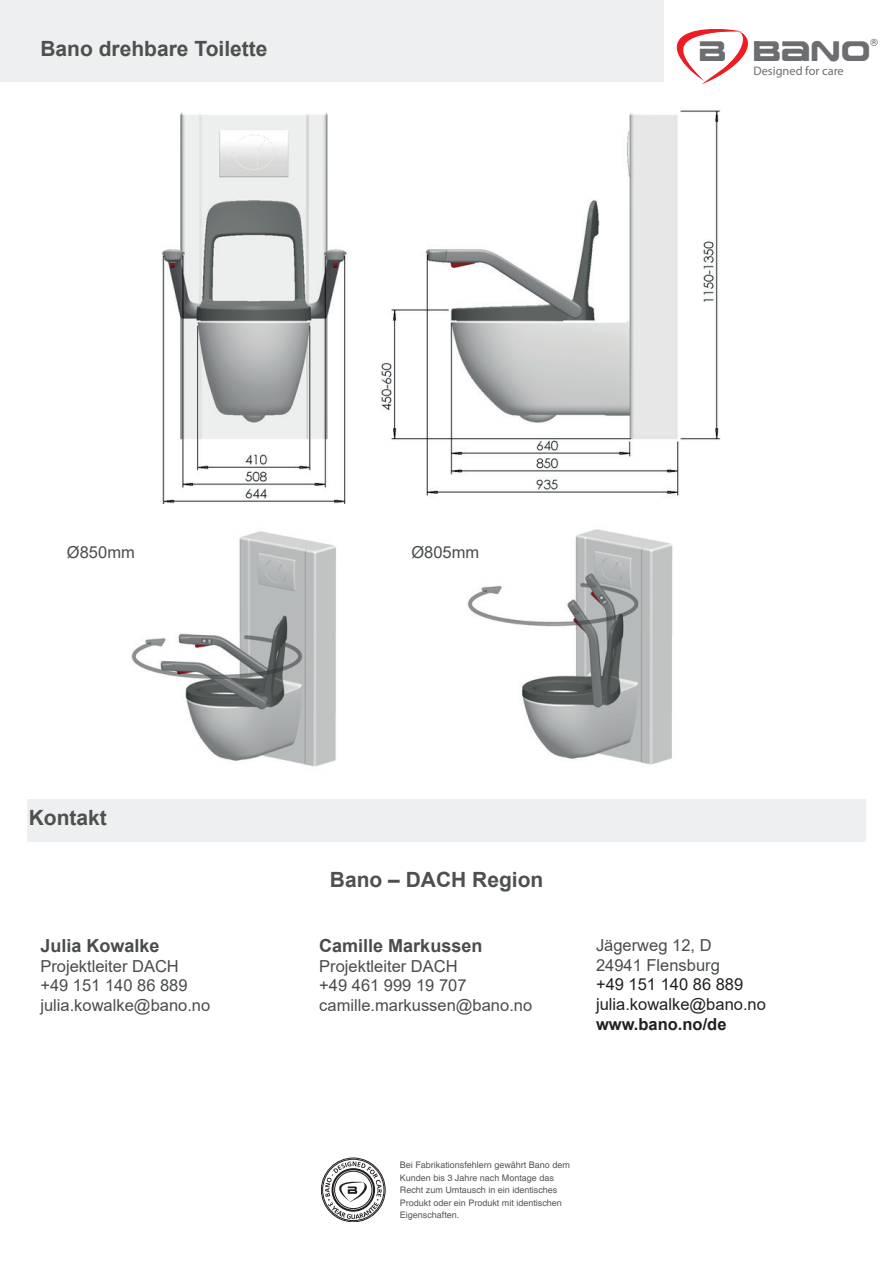
<style>
.page{position:relative;width:893px;height:1263px;background:#fff}
.page>*{position:absolute;margin:0;border:0;box-sizing:border-box;transform-origin:0 0}
.t1{font:28.05px "Earth Normal";color:#6c6d70}
.t2{font:700 21px "Arial";color:#4d514d}
.t3{font:700 18px "Arial";color:#494c4d}
.t4{font:16.5px/19.8px "Arial";color:#494c4d}
.t5{font:16.5px/19.8px "Arial";color:#231f20}
.t6{font:700 16.5px "Arial";color:#231f20}
.t7{font:12.3px "Myriad Pro";color:#6c6d70}
.t8{font:9.9px "Helvetica";color:#57585a}
.t9{font:9px/12.6px "Helvetica";color:#535757}
</style>
<div class="page">
<div style="left:0;top:0;width:664px;height:82px;background:#edeff0"></div>
<svg style="left:677px;top:29px;width:71px;height:55px"></svg>
<div style="left:27px;top:799px;width:839px;height:43px;background:#edeff0"></div>
<div style="left:322px;top:1159px;width:62px;height:62px;border:1px solid #231f20;border-radius:50%"></div>
<svg style="left:325px;top:1161px;width:57px;height:58px"></svg>
<img style="left:162px;top:110px;width:559px;height:393px">
<img style="left:131px;top:531px;width:205px;height:236px">
<img style="left:467px;top:529px;width:206px;height:236px">
<h2 class="t2" style="left:40px;top:34px;width:229px">Bano drehbare Toilette</h2>
<h1 class="t1" style="left:699px;top:31px;width:173px">B iBANO</h1>
<p class="t8" style="left:870px;top:35px;width:9px">®</p>
<h3 class="t7" style="left:753px;top:63px;width:92px">Designed for care</h3>
<h3 class="t4" style="left:67px;top:543px;width:69px">Ø850mm</h3>
<h3 class="t4" style="left:411px;top:543px;width:69px">Ø805mm</h3>
<h2 class="t2" style="left:29px;top:803px;width:80px">Kontakt</h2>
<h3 class="t3" style="left:40px;top:933px;width:121px">Julia Kowalke</h3>
<h3 class="t4" style="left:40px;top:956px;width:171px">Projektleiter DACH +49 151 140 86 889 julia.kowalke@bano.no</h3>
<h2 class="t2" style="left:330px;top:865px;width:215px">Bano – DACH Region</h2>
<h3 class="t3" style="left:319px;top:933px;width:165px">Camille Markussen</h3>
<h3 class="t4" style="left:319px;top:956px;width:214px">Projektleiter DACH<br>+49 461 999 19 707 camille.markussen@bano.no</h3>
<h3 class="t4" style="left:596px;top:935px;width:125px">Jägerweg 12, D<br>24941 Flensburg</h3>
<h3 class="t5" style="left:596px;top:974px;width:171px">+49 151 140 86 889 julia.kowalke@bano.no</h3>
<h3 class="t6" style="left:596px;top:1012px;width:132px">www.bano.no/de</h3>
<p class="t9" style="left:400px;top:1159px;width:172px">Bei Fabrikationsfehlern gewährt Bano dem Kunden bis 3 Jahre nach Montage das Recht zum Umtausch in ein identisches Produkt oder ein Produkt mit identischen Eigenschaften.</p>
</div>
